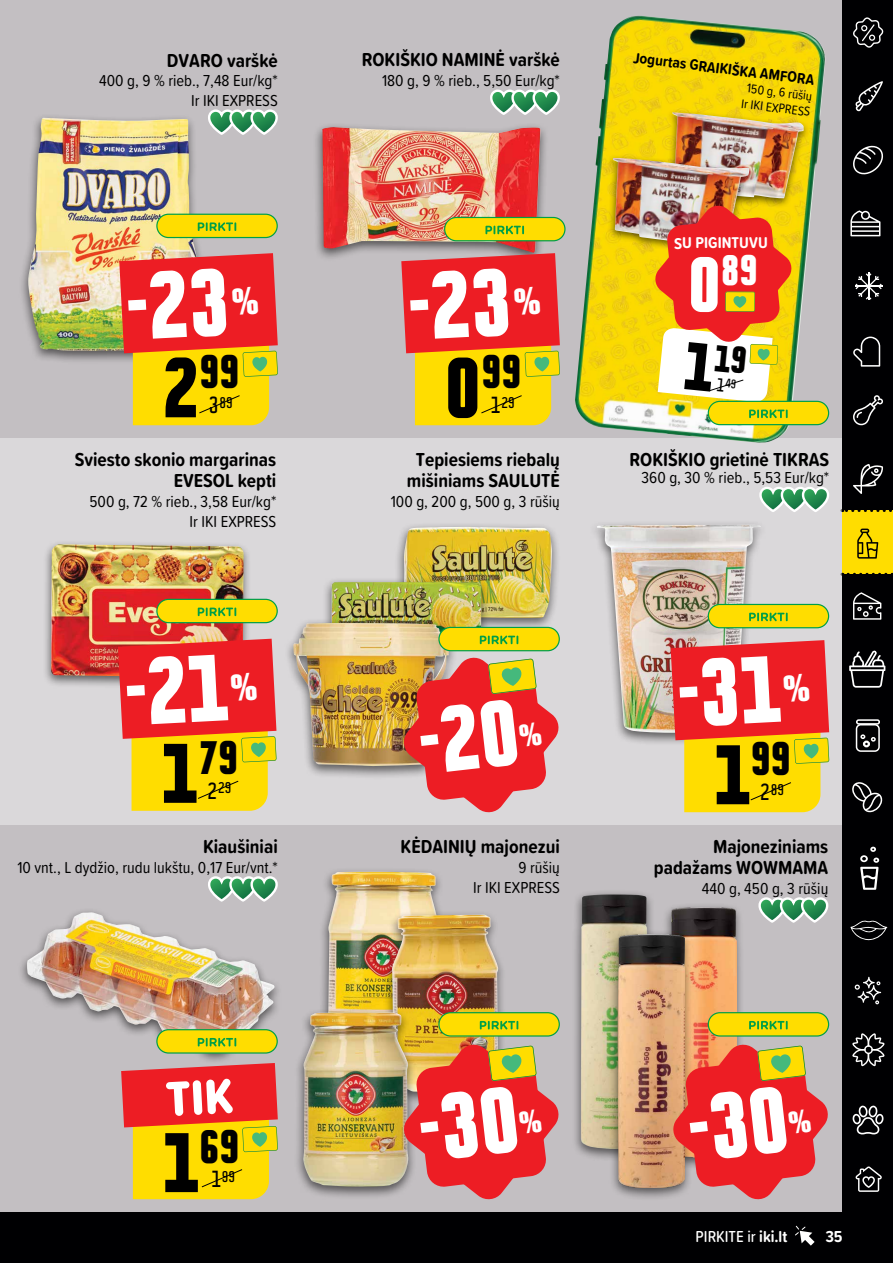
<style>
.page{position:relative;width:893px;height:1263px;background:#000002}
.page>*{position:absolute;margin:0;border:0;box-sizing:border-box;transform-origin:0 0}
.t1{font:900 condensed 77.1px "Politica";color:#000}
.t2{font:900 condensed 42.6px "Politica";color:#000}
.t3{font:900 condensed 38.85px "Politica";color:#fff}
.t4{font:700 19.5px/21px "Proxima Soft Cond";color:#000;text-align:right}
.t5{font:16.5px/19.8px "Proxima Soft Cond";color:#000;text-align:right}
.t6{font:500 16.5px "Proxima Soft Cond";color:#fff}
.t7{font:700 16.5px "Proxima Soft Cond";color:#fff}
.t8{font:700 16.2px "Proxima Soft Cond";letter-spacing:-.005em;color:#fff}
.t9{font:700 15.6px "Proxima Soft Cond";color:#000}
.t10{font:700 condensed 14.1px "Politica";color:#000;scale:1.04 1}
.t11{font:13.2px/15.9px "Proxima Soft Cond";color:#000}
.s1{font-size:77.1px}
.s2{font-size:21.3px}
.s3{font-size:70.2px}
.s4{font-weight:700}
</style>
<div class="page">
<div style="left:0;top:0;width:842px;height:1212px;background:#c3bfc2"></div>
<div style="left:842px;top:510px;width:51px;height:64px;background:#fd0"></div>
<svg style="left:842px;top:573px;width:51px;height:1px"></svg>
<svg style="left:842px;top:510px;width:50px;height:2px"></svg>
<svg style="left:855px;top:1166px;width:27px;height:26px"></svg>
<svg style="left:855px;top:977px;width:26px;height:27px"></svg>
<svg style="left:852px;top:782px;width:30px;height:30px"></svg>
<svg style="left:860px;top:847px;width:19px;height:43px"></svg>
<svg style="left:853px;top:592px;width:28px;height:28px"></svg>
<svg style="left:857px;top:529px;width:21px;height:30px"></svg>
<svg style="left:853px;top:464px;width:30px;height:30px"></svg>
<svg style="left:853px;top:395px;width:30px;height:30px"></svg>
<svg style="left:855px;top:273px;width:27px;height:27px"></svg>
<svg style="left:850px;top:210px;width:30px;height:26px"></svg>
<svg style="left:853px;top:145px;width:30px;height:30px"></svg>
<svg style="left:855px;top:81px;width:28px;height:30px"></svg>
<svg style="left:852px;top:1033px;width:32px;height:33px"></svg>
<svg style="left:852px;top:1105px;width:32px;height:29px"></svg>
<svg style="left:849px;top:650px;width:36px;height:38px"></svg>
<svg style="left:850px;top:920px;width:37px;height:20px"></svg>
<svg style="left:853px;top:17px;width:30px;height:31px"></svg>
<svg style="left:853px;top:337px;width:27px;height:30px"></svg>
<div style="left:856px;top:724px;width:24px;height:28px;border:2px solid #fff;border-radius:4px"></div>
<div style="left:856px;top:719px;width:24px;height:6px;border:2px solid #fff;border-radius:2px"></div>
<svg style="left:860px;top:734px;width:5px;height:5px"></svg>
<svg style="left:871px;top:737px;width:5px;height:5px"></svg>
<div style="left:863px;top:740px;width:7px;height:7px;border:2px solid #fff;border-radius:50%"></div>
<div style="left:0;top:438px;width:842px;height:387px;background:#dad8da"></div>
<svg style="left:795px;top:1225px;width:20px;height:20px"></svg>
<div style="left:19px;top:113px;width:189px;height:251px;background:#000;opacity:.58"></div>
<img style="left:28px;top:118px;width:173px;height:233px">
<div style="left:313px;top:122px;width:236px;height:143px;background:#000;opacity:.58"></div>
<img style="left:322px;top:127px;width:218px;height:126px">
<div style="left:394px;top:522px;width:167px;height:109px;background:#000;opacity:.58"></div>
<img style="left:404px;top:527px;width:148px;height:91px">
<div style="left:322px;top:577px;width:167px;height:72px;background:#000;opacity:.58"></div>
<img style="left:332px;top:582px;width:149px;height:45px">
<div style="left:284px;top:618px;width:173px;height:161px;background:#000;opacity:.58"></div>
<img style="left:293px;top:623px;width:156px;height:143px">
<div style="left:42px;top:540px;width:210px;height:150px;background:#000;opacity:.58"></div>
<img style="left:51px;top:544px;width:193px;height:134px">
<div style="left:318px;top:867px;width:130px;height:193px;background:#000;opacity:.58"></div>
<img style="left:327px;top:872px;width:113px;height:135px">
<div style="left:382px;top:910px;width:125px;height:195px;background:#000;opacity:.58"></div>
<img style="left:392px;top:915px;width:107px;height:127px">
<div style="left:294px;top:1007px;width:122px;height:193px;background:#000;opacity:.58"></div>
<img style="left:303px;top:1012px;width:105px;height:175px">
<div style="left:661px;top:902px;width:84px;height:268px;background:#000;opacity:.58"></div>
<img style="left:671px;top:907px;width:65px;height:135px">
<div style="left:571px;top:889px;width:85px;height:273px;background:#000;opacity:.58"></div>
<img style="left:581px;top:894px;width:66px;height:255px">
<div style="left:609px;top:929px;width:84px;height:272px;background:#000;opacity:.58"></div>
<img style="left:618px;top:934px;width:66px;height:253px">
<svg style="left:207px;top:109px;width:71px;height:28px"></svg>
<svg style="left:490px;top:89px;width:70px;height:26px"></svg>
<svg style="left:208px;top:876px;width:70px;height:26px"></svg>
<svg style="left:758px;top:897px;width:71px;height:26px"></svg>
<svg style="left:121px;top:1065px;width:157px;height:134px;background:#f0972e"></svg>
<img style="left:575px;top:16px;width:250px;height:427px">
<div style="left:666px;top:109px;width:144px;height:100px;background:#000;opacity:.58"></div>
<img style="left:672px;top:112px;width:132px;height:86px">
<div style="left:606px;top:154px;width:150px;height:100px;background:#000;opacity:.58"></div>
<img style="left:613px;top:158px;width:136px;height:87px">
<div style="left:588px;top:520px;width:181px;height:226px;background:#000;opacity:.58"></div>
<img style="left:596px;top:525px;width:166px;height:208px">
<svg style="left:759px;top:487px;width:70px;height:25px"></svg>
<div style="left:17px;top:908px;width:266px;height:157px;background:#000;opacity:.58"></div>
<img style="left:27px;top:912px;width:247px;height:140px">
<div style="left:157px;top:214px;width:120px;height:24px;background:#fd0;border-radius:12px"></div>
<div style="left:156px;top:214px;width:122px;height:24px;border:1px solid #009f47;border-radius:12px"></div>
<svg style="left:198px;top:222px;width:38px;height:9px"></svg>
<div style="left:157px;top:599px;width:120px;height:24px;background:#fd0;border-radius:12px"></div>
<div style="left:156px;top:599px;width:122px;height:24px;border:1px solid #009f47;border-radius:12px"></div>
<svg style="left:198px;top:607px;width:38px;height:9px"></svg>
<div style="left:439px;top:627px;width:120px;height:24px;background:#fd0;border-radius:12px"></div>
<div style="left:438px;top:627px;width:122px;height:24px;border:1px solid #009f47;border-radius:12px"></div>
<svg style="left:480px;top:636px;width:38px;height:8px"></svg>
<div style="left:708px;top:604px;width:121px;height:24px;background:#fd0;border-radius:12px"></div>
<div style="left:708px;top:604px;width:121px;height:24px;border:1px solid #009f47;border-radius:12px"></div>
<svg style="left:749px;top:613px;width:39px;height:8px"></svg>
<div style="left:157px;top:1030px;width:120px;height:23px;background:#fd0;border-radius:12px"></div>
<div style="left:156px;top:1029px;width:122px;height:24px;border:1px solid #009f47;border-radius:12px"></div>
<svg style="left:198px;top:1038px;width:38px;height:8px"></svg>
<div style="left:439px;top:1013px;width:120px;height:23px;background:#fd0;border-radius:12px"></div>
<div style="left:438px;top:1012px;width:122px;height:24px;border:1px solid #009f47;border-radius:12px"></div>
<svg style="left:480px;top:1021px;width:38px;height:8px"></svg>
<div style="left:708px;top:1013px;width:121px;height:23px;background:#fd0;border-radius:12px"></div>
<div style="left:708px;top:1012px;width:121px;height:24px;border:1px solid #009f47;border-radius:12px"></div>
<svg style="left:749px;top:1021px;width:39px;height:8px"></svg>
<div style="left:445px;top:217px;width:120px;height:24px;background:#fd0;border-radius:12px"></div>
<div style="left:444px;top:217px;width:122px;height:24px;border:1px solid #009f47;border-radius:12px"></div>
<svg style="left:485px;top:226px;width:39px;height:8px"></svg>
<div style="left:708px;top:401px;width:121px;height:24px;background:#fd0;border-radius:12px"></div>
<div style="left:708px;top:401px;width:121px;height:24px;border:1px solid #009f47;border-radius:12px"></div>
<svg style="left:749px;top:409px;width:39px;height:9px"></svg>
<svg style="left:118px;top:639px;width:159px;height:172px;background:#f07626"></svg>
<svg style="left:119px;top:253px;width:159px;height:172px;background:#ee7525"></svg>
<svg style="left:401px;top:253px;width:159px;height:172px;background:#ed7526"></svg>
<svg style="left:402px;top:656px;width:157px;height:157px"></svg>
<svg style="left:402px;top:1042px;width:157px;height:158px"></svg>
<svg style="left:671px;top:1042px;width:157px;height:159px"></svg>
<svg style="left:654px;top:204px;width:139px;height:198px;background:#ec8954"></svg>
<svg style="left:671px;top:640px;width:158px;height:172px;background:#ef7626"></svg>
<p class="t4" style="left:167px;top:49px;width:112px">DVARO varškė</p>
<p class="t5" style="left:99px;top:70px;width:180px">400 g, 9 % rieb., 7,48 Eur/kg*<br>Ir IKI EXPRESS</p>
<h2 class="t2" style="left:163px;top:339px;width:78px"><span class="s1">2</span>99</h2>
<p class="t10" style="left:209px;top:392px;width:24px"><span class="s2">3</span>89</p>
<p class="t4" style="left:75px;top:448px;width:203px">Sviesto skonio margarinas<br>EVESOL kepti</p>
<p class="t5" style="left:89px;top:491px;width:188px">500 g, 72 % rieb., 3,58 Eur/kg*<br>Ir IKI EXPRESS</p>
<h2 class="t2" style="left:161px;top:724px;width:78px"><span class="s1">1</span>79</h2>
<p class="t10" style="left:207px;top:777px;width:24px"><span class="s2">2</span>29</p>
<p class="t4" style="left:203px;top:835px;width:76px">Kiaušiniai</p>
<p class="t5" style="left:17px;top:857px;width:262px">10 vnt., L dydžio, rudu lukštu, 0,17 Eur/vnt.*</p>
<p class="t4" style="left:362px;top:49px;width:200px">ROKIŠKIO NAMINĖ varškė</p>
<p class="t5" style="left:382px;top:70px;width:179px">180 g, 9 % rieb., 5,50 Eur/kg*</p>
<h2 class="t2" style="left:445px;top:339px;width:78px"><span class="s1">0</span>99</h2>
<p class="t10" style="left:491px;top:392px;width:24px"><span class="s2">1</span>29</p>
<p class="t4" style="left:407px;top:448px;width:154px;text-align:center">Tepiesiems riebalų mišiniams SAULUTĖ</p>
<p class="t5" style="left:391px;top:491px;width:171px">100 g, 200 g, 500 g, 3 rūšių</p>
<p class="t9" style="left:635px;top:46px;width:184px;rotate:7deg">Jogurtas GRAIKIŠKA AMFORA</p>
<p class="t11" style="left:744px;top:79px;width:71px;rotate:7deg">150 g, 6 rūšių<br>Ir IKI EXPRESS</p>
<p class="t8" style="left:674px;top:231px;width:95px">SU PIGINTUVU</p>
<h3 class="t3" style="left:688px;top:240px;width:72px"><span class="s3">0</span>89</h3>
<p class="t4" style="left:630px;top:448px;width:201px">ROKIŠKIO grietinė TIKRAS</p>
<p class="t5" style="left:642px;top:467px;width:189px">360 g, 30 % rieb., 5,53 Eur/kg*</p>
<p class="t4" style="left:401px;top:835px;width:161px">KĖDAINIŲ majonezui</p>
<p class="t5" style="left:473px;top:857px;width:88px">9 rūšių<br>Ir IKI EXPRESS</p>
<h2 class="t2" style="left:714px;top:726px;width:78px"><span class="s1">1</span>99</h2>
<p class="t10" style="left:760px;top:779px;width:24px"><span class="s2">2</span>89</p>
<p class="t4" style="left:654px;top:835px;width:176px">Majoneziniams padažams WOWMAMA</p>
<p class="t5" style="left:702px;top:878px;width:128px">440 g, 450 g, 3 rūšių</p>
<h2 class="t2" style="left:199px;top:1113px;width:42px">69</h2>
<h1 class="t1" style="left:163px;top:1102px;width:38px">1</h1>
<p class="t10" style="left:211px;top:1166px;width:24px"><span class="s2">1</span>99</p>
<p class="t6" style="left:696px;top:1224px;width:93px">PIRKITE ir <span class="s4">iki.lt</span></p>
<p class="t7" style="left:826px;top:1224px;width:18px">35</p>
</div>
